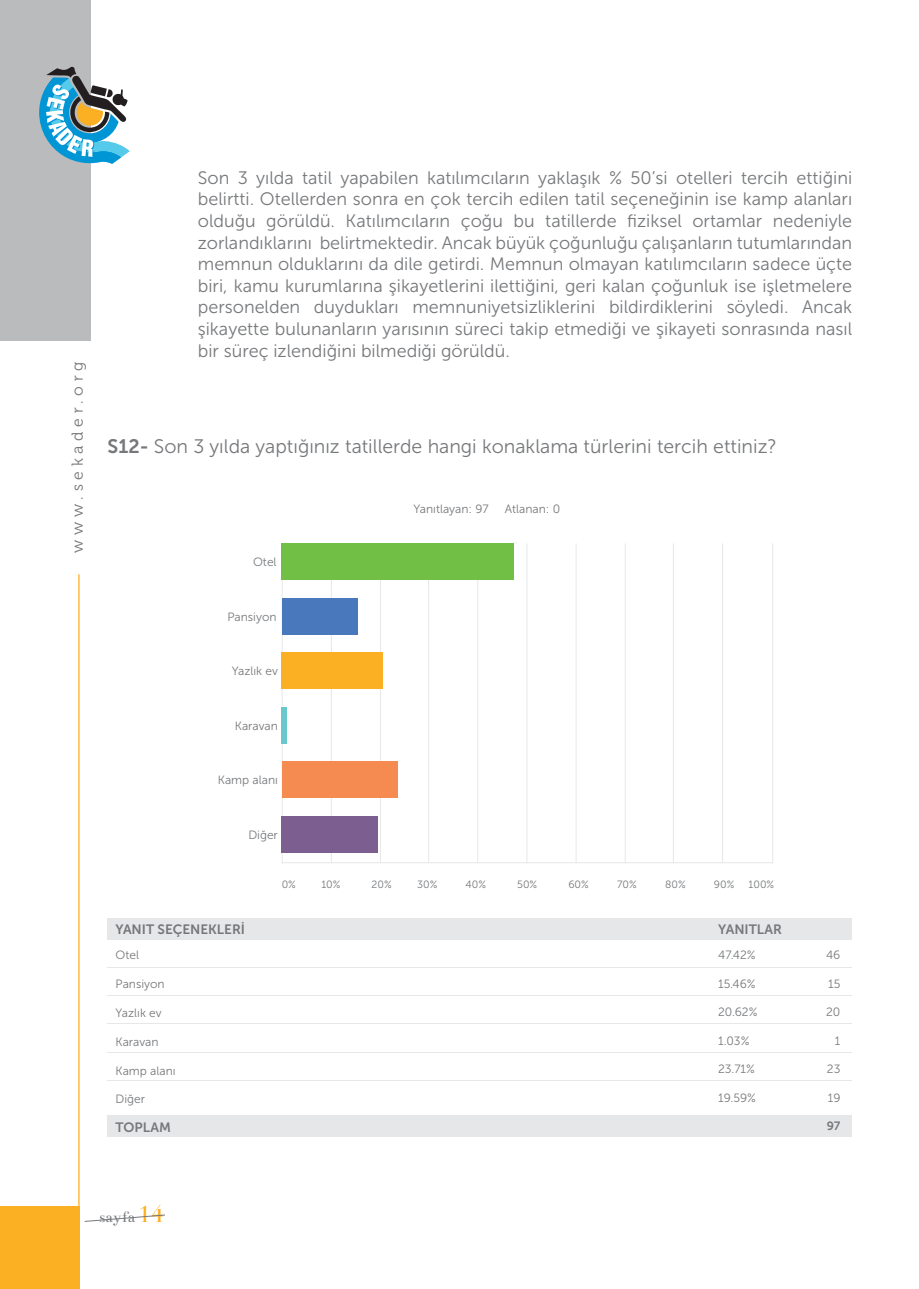
<style>
.page{position:relative;width:919px;height:1289px;background:#fff}
.page>*{position:absolute;margin:0;border:0;box-sizing:border-box;transform-origin:0 0}
.t1{font:19.5px "Museo Sans 300";color:#76787b}
.t2{font:18px/21.6px "Museo Sans 300";color:#76787b;text-align:justify}
.t3{font:16.35px "Bentham";color:#76787b}
.t4{font:15.9px "Museo 300";letter-spacing:.3em;color:#76787b}
.t5{font:13.5px "Museo Sans 700";color:#757679}
.t6{font:13.5px "Museo Sans 700";color:#76787b}
.t7{font:12px "Museo Sans 300";color:#76787b}
.t8{font:12px "Museo Sans 700";color:#76787b}
.t9{font:10.5px "Museo Sans 300";color:#76787b}
.s1{font-family:"Museo Sans 700"}
.s2{font-family:"Bauer Bodoni BT Titling";font-size:21.75px;color:#fbaf22}
</style>
<div class="page">
<div style="left:0;top:1205px;width:80px;height:83px;background:#fbaf22"></div>
<svg style="left:85px;top:1214px;width:80px;height:7px"></svg>
<div style="left:0;top:0;width:91px;height:340px;background:#babbbd"></div>
<svg style="left:39px;top:66px;width:91px;height:98px"></svg>
<hr style="left:78px;top:574px;width:2px;height:714px;background:#fbaf22">
<div style="left:108px;top:918px;width:744px;height:21px;background:#e6e7e9"></div>
<div style="left:108px;top:1115px;width:744px;height:21px;background:#e6e7e9"></div>
<hr style="left:108px;top:966px;width:744px;height:1px;background:#e6e7e9">
<hr style="left:108px;top:995px;width:744px;height:1px;background:#e6e7e9">
<hr style="left:108px;top:1023px;width:744px;height:1px;background:#e6e7e9">
<hr style="left:108px;top:1051px;width:744px;height:1px;background:#e6e7e9">
<hr style="left:108px;top:1079px;width:744px;height:1px;background:#e6e7e9">
<hr style="left:331px;top:543px;width:1px;height:320px;background:#e7e9e8">
<hr style="left:380px;top:543px;width:1px;height:320px;background:#e7e9e8">
<hr style="left:428px;top:543px;width:1px;height:320px;background:#e7e9e8">
<hr style="left:477px;top:543px;width:1px;height:320px;background:#e7e9e8">
<hr style="left:526px;top:543px;width:1px;height:320px;background:#e7e9e8">
<hr style="left:575px;top:543px;width:1px;height:320px;background:#e7e9e8">
<hr style="left:624px;top:543px;width:1px;height:320px;background:#e7e9e8">
<hr style="left:672px;top:543px;width:1px;height:320px;background:#e7e9e8">
<hr style="left:722px;top:543px;width:1px;height:320px;background:#e7e9e8">
<hr style="left:772px;top:543px;width:1px;height:320px;background:#e7e9e8">
<hr style="left:282px;top:543px;width:1px;height:320px;background:#e7e9e8">
<hr style="left:282px;top:862px;width:491px;height:1px;background:#e7e9e8">
<div style="left:282px;top:598px;width:75px;height:36px;background:#4a78bd"></div>
<div style="left:282px;top:652px;width:101px;height:36px;background:#fbaf22"></div>
<div style="left:282px;top:761px;width:115px;height:37px;background:#f68b52"></div>
<div style="left:282px;top:707px;width:5px;height:36px;background:#69c8cc"></div>
<div style="left:282px;top:543px;width:232px;height:36px;background:#71bf44"></div>
<div style="left:282px;top:816px;width:96px;height:36px;background:#7c5e91"></div>
<p class="t4" style="left:69px;top:553px;width:192px;rotate:-90deg">www.sekader.org</p>
<p class="t2" style="left:198px;top:167px;width:656px">Son 3 yılda tatil yapabilen katılımcıların yaklaşık % 50’si otelleri tercih ettiğini belirtti. Otellerden sonra en çok tercih edilen tatil seçeneğinin ise kamp alanları olduğu görüldü. Katılımcıların çoğu bu tatillerde fiziksel ortamlar nedeniyle zorlandıklarını belirtmektedir. Ancak büyük çoğunluğu çalışanların tutumlarından memnun olduklarını da dile getirdi. Memnun olmayan katılımcıların sadece üçte biri, kamu kurumlarına şikayetlerini ilettiğini, geri kalan çoğunluk ise işletmelere personelden duydukları memnuniyetsizliklerini bildirdiklerini söyledi. Ancak şikayette bulunanların yarısının süreci takip etmediği ve şikayeti sonrasında nasıl bir süreç izlendiğini bilmediği görüldü.</p>
<p class="t1" style="left:108px;top:435px;width:670px"><span class="s1">S12-</span> Son 3 yılda yaptığınız tatillerde hangi konaklama türlerini tercih ettiniz?</p>
<p class="t7" style="left:253px;top:555px;width:25px">Otel</p>
<p class="t7" style="left:227px;top:610px;width:51px">Pansiyon</p>
<p class="t7" style="left:232px;top:664px;width:48px">Yazlık ev</p>
<p class="t7" style="left:235px;top:719px;width:45px">Karavan</p>
<p class="t7" style="left:218px;top:773px;width:62px">Kamp alanı</p>
<p class="t7" style="left:248px;top:828px;width:31px">Diğer</p>
<p class="t7" style="left:413px;top:502px;width:77px">Yanıtlayan: 97</p>
<p class="t7" style="left:505px;top:502px;width:57px">Atlanan: 0</p>
<p class="t5" style="left:115px;top:921px;width:131px">YANIT SEÇENEKLERİ</p>
<p class="t7" style="left:115px;top:948px;width:25px">Otel</p>
<p class="t7" style="left:115px;top:977px;width:51px">Pansiyon</p>
<p class="t7" style="left:115px;top:1006px;width:48px">Yazlık ev</p>
<p class="t7" style="left:115px;top:1035px;width:45px">Karavan</p>
<p class="t7" style="left:115px;top:1064px;width:62px">Kamp alanı</p>
<p class="t7" style="left:115px;top:1092px;width:31px">Diğer</p>
<p class="t6" style="left:115px;top:1119px;width:57px">TOPLAM</p>
<p class="t9" style="left:282px;top:879px;width:16px">0%</p>
<p class="t9" style="left:321px;top:879px;width:21px">10%</p>
<p class="t9" style="left:371px;top:879px;width:22px">20%</p>
<p class="t9" style="left:417px;top:879px;width:22px">30%</p>
<p class="t9" style="left:465px;top:879px;width:22px">40%</p>
<p class="t9" style="left:517px;top:879px;width:22px">50%</p>
<p class="t9" style="left:568px;top:879px;width:22px">60%</p>
<p class="t9" style="left:617px;top:879px;width:21px">70%</p>
<p class="t9" style="left:665px;top:879px;width:22px">80%</p>
<p class="t9" style="left:713px;top:879px;width:22px">90%</p>
<p class="t9" style="left:748px;top:879px;width:27px">100%</p>
<p class="t6" style="left:718px;top:921px;width:65px">YANITLAR</p>
<p class="t7" style="left:718px;top:948px;width:39px">47.42%</p>
<p class="t7" style="left:718px;top:977px;width:39px">15.46%</p>
<p class="t7" style="left:718px;top:1005px;width:41px">20.62%</p>
<p class="t7" style="left:718px;top:1034px;width:33px">1.03%</p>
<p class="t7" style="left:718px;top:1062px;width:38px">23.71%</p>
<p class="t7" style="left:718px;top:1091px;width:39px">19.59%</p>
<p class="t7" style="left:826px;top:948px;width:16px">46</p>
<p class="t7" style="left:828px;top:977px;width:14px">15</p>
<p class="t7" style="left:826px;top:1005px;width:16px">20</p>
<p class="t7" style="left:834px;top:1034px;width:7px">1</p>
<p class="t7" style="left:826px;top:1062px;width:15px">23</p>
<p class="t7" style="left:827px;top:1091px;width:14px">19</p>
<p class="t8" style="left:826px;top:1119px;width:15px">97</p>
<p class="t3" style="left:99px;top:1208px;width:67px">sayfa <span class="s2">14</span></p>
</div>
